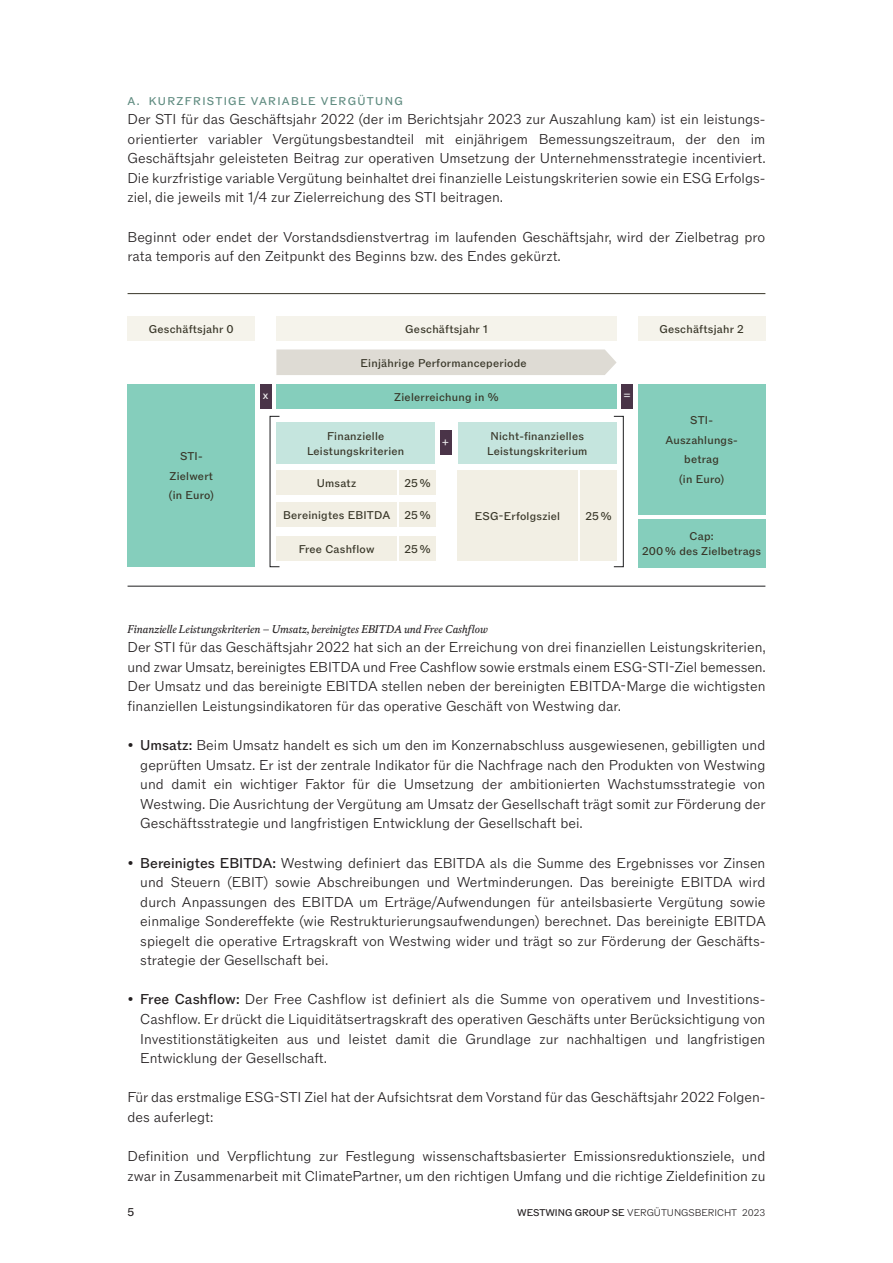
<style>
.page{position:relative;width:893px;height:1263px;background:#fff}
.page>*{position:absolute;margin:0;border:0;box-sizing:border-box;transform-origin:0 0}
.t1{font:300 14.25px/19.5px "Westwing ROMV2";color:#231f20;text-align:justify}
.t2{font:11.25px/19.5px "Westwing ROMV2";letter-spacing:.02em;color:#383628;text-align:center}
.t3{font:italic 11.25px "Westwing Gaisyr";color:#231f20}
.t4{font:11.25px "Westwing ROMV2";letter-spacing:.12em;color:#5f8b80}
.t5{font:11.25px "Westwing ROMV2";color:#eeeeef}
.t6{font:11.25px "Westwing ROMV2";color:#231f20}
.t7{font:300 9.75px "Westwing ROMV2";color:#231f20}
.s1{font-weight:400}
</style>
<div class="page">
<div style="left:276px;top:349px;width:341px;height:26px;background:#dedbd4"></div>
<div style="left:276px;top:384px;width:341px;height:25px;background:#85cebc"></div>
<div style="left:276px;top:316px;width:341px;height:25px;background:#f5f3eb"></div>
<div style="left:638px;top:316px;width:127px;height:25px;background:#f5f3eb"></div>
<div style="left:128px;top:316px;width:127px;height:25px;background:#f5f3eb"></div>
<div style="left:276px;top:422px;width:159px;height:41px;background:#c5e5de"></div>
<div style="left:458px;top:422px;width:159px;height:41px;background:#c5e5de"></div>
<div style="left:276px;top:536px;width:121px;height:25px;background:#f2efe4"></div>
<div style="left:399px;top:536px;width:37px;height:25px;background:#f2efe4"></div>
<div style="left:399px;top:502px;width:37px;height:25px;background:#f2efe4"></div>
<div style="left:399px;top:470px;width:37px;height:25px;background:#f2efe4"></div>
<div style="left:580px;top:470px;width:37px;height:91px;background:#f2efe4"></div>
<div style="left:276px;top:502px;width:121px;height:25px;background:#f2efe4"></div>
<div style="left:276px;top:470px;width:121px;height:25px;background:#f2efe4"></div>
<div style="left:457px;top:470px;width:121px;height:91px;background:#f2efe4"></div>
<hr style="left:128px;top:293px;width:637px;height:1px;background:#383628">
<hr style="left:128px;top:586px;width:637px;height:1px;background:#1d1d1f">
<div style="left:128px;top:384px;width:127px;height:183px;background:#85cebc"></div>
<div style="left:638px;top:384px;width:127px;height:130px;background:#85cebc"></div>
<div style="left:638px;top:519px;width:127px;height:48px;background:#85cebc"></div>
<div style="left:613px;top:416px;width:11px;height:151px;border:1px solid #1d1d1f"></div>
<div style="left:260px;top:384px;width:12px;height:25px;background:#4a3448"></div>
<div style="left:621px;top:384px;width:12px;height:25px;background:#4a3448"></div>
<div style="left:440px;top:430px;width:11px;height:25px;background:#4a3448"></div>
<p class="t4" style="left:128px;top:94px;width:277px">A. KURZFRISTIGE VARIABLE VERGÜTUNG</p>
<p class="t1" style="left:128px;top:110px;width:640px">Der STI für das Geschäftsjahr 2022 (der im Berichtsjahr 2023 zur Auszahlung kam) ist ein leistungs&shy;orientierter variabler Vergütungsbestandteil mit einjährigem Bemessungszeitraum, der den im Geschäftsjahr geleisteten Beitrag zur operativen Umsetzung der Unternehmensstrategie incentiviert.<br>Die kurzfristige variable Vergütung beinhaltet drei finanzielle Leistungskriterien sowie ein ESG Erfolgs&shy;ziel, die jeweils mit 1/4 zur Zielerreichung des STI beitragen.</p>
<p class="t1" style="left:128px;top:227px;width:639px">Beginnt oder endet der Vorstandsdienstvertrag im laufenden Geschäftsjahr, wird der Zielbetrag pro rata temporis auf den Zeitpunkt des Beginns bzw. des Endes gekürzt.</p>
<p class="t2" style="left:149px;top:319px;width:87px">Geschäftsjahr 0</p>
<p class="t2" style="left:405px;top:319px;width:84px">Geschäftsjahr 1</p>
<p class="t2" style="left:659px;top:319px;width:86px">Geschäftsjahr 2</p>
<p class="t2" style="left:169px;top:447px;width:47px">STI-<br>Zielwert (in Euro)</p>
<p class="t2" style="left:361px;top:353px;width:168px">Einjährige Performanceperiode</p>
<p class="t2" style="left:394px;top:387px;width:106px">Zielerreichung in %</p>
<p class="t5" style="left:263px;top:388px;width:7px">x</p>
<p class="t5" style="left:624px;top:388px;width:9px">=</p>
<p class="t5" style="left:442px;top:435px;width:9px">+</p>
<p class="t2" style="left:307px;top:428px;width:99px;line-height:15px">Finanzielle<br>Leistungskriterien</p>
<p class="t2" style="left:487px;top:428px;width:102px;line-height:15px">Nicht-finanzielles<br>Leistungskriterium</p>
<p class="t2" style="left:317px;top:474px;width:41px">Umsatz</p>
<p class="t2" style="left:404px;top:474px;width:28px">25 %</p>
<p class="t2" style="left:404px;top:506px;width:28px">25 %</p>
<p class="t2" style="left:283px;top:506px;width:109px">Bereinigtes EBITDA</p>
<p class="t2" style="left:585px;top:507px;width:28px">25 %</p>
<p class="t2" style="left:475px;top:507px;width:87px">ESG-Erfolgsziel</p>
<p class="t2" style="left:299px;top:539px;width:77px">Free Cashflow</p>
<p class="t2" style="left:404px;top:539px;width:28px">25 %</p>
<p class="t2" style="left:665px;top:411px;width:74px">STI-<br>Auszahlungs&shy;betrag<br>(in Euro)</p>
<p class="t2" style="left:642px;top:529px;width:121px;line-height:15px">Cap:<br>200 % des Zielbetrags</p>
<p class="t3" style="left:128px;top:622px;width:362px">Finanzielle Leistungskriterien – Umsatz, bereinigtes EBITDA und Free Cashflow</p>
<p class="t1" style="left:128px;top:638px;width:640px">Der STI für das Geschäftsjahr 2022 hat sich an der Erreichung von drei finanziellen Leistungskriterien, und zwar Umsatz, bereinigtes EBITDA und Free Cashflow sowie erstmals einem ESG-STI-Ziel bemessen.<br>Der Umsatz und das bereinigte EBITDA stellen neben der bereinigten EBITDA-Marge die wichtigsten finanziellen Leistungsindikatoren für das operative Geschäft von Westwing dar.</p>
<p class="t1" style="left:140px;top:736px;width:627px;text-indent:-13px">• <span class="s1">Umsatz:</span> Beim Umsatz handelt es sich um den im Konzernabschluss ausgewiesenen, gebilligten und geprüften Umsatz. Er ist der zentrale Indikator für die Nachfrage nach den Produkten von Westwing und damit ein wichtiger Faktor für die Umsetzung der ambitionierten Wachstumsstrategie von Westwing. Die Ausrichtung der Vergütung am Umsatz der Gesellschaft trägt somit zur Förderung der Geschäftsstrategie und langfristigen Entwicklung der Gesellschaft bei.</p>
<p class="t1" style="left:140px;top:853px;width:627px;text-indent:-13px">• <span class="s1">Bereinigtes EBITDA:</span> Westwing definiert das EBITDA als die Summe des Ergebnisses vor Zinsen und Steuern (EBIT) sowie Abschreibungen und Wertminderungen. Das bereinigte EBITDA wird durch Anpassungen des EBITDA um Erträge/Aufwendungen für anteilsbasierte Vergütung sowie einmalige Sondereffekte (wie Restrukturierungsaufwendungen) berechnet. Das bereinigte EBITDA spiegelt die operative Ertragskraft von Westwing wider und trägt so zur Förderung der Geschäfts&shy;strategie der Gesellschaft bei.</p>
<p class="t1" style="left:140px;top:990px;width:627px;text-indent:-13px">• <span class="s1">Free Cashflow:</span> Der Free Cashflow ist definiert als die Summe von operativem und Investitions-Cashflow. Er drückt die Liquiditätsertragskraft des operativen Geschäfts unter Berücksichtigung von Investitionstätigkeiten aus und leistet damit die Grundlage zur nachhaltigen und langfristigen Entwicklung der Gesellschaft.</p>
<p class="t1" style="left:128px;top:1088px;width:639px">Für das erstmalige ESG-STI Ziel hat der Aufsichtsrat dem Vorstand für das Geschäftsjahr 2022 Folgen&shy;des auferlegt:</p>
<p class="t1" style="left:128px;top:1146px;width:639px">Definition und Verpflichtung zur Festlegung wissenschaftsbasierter Emissionsreduktionsziele, und zwar in Zusammenarbeit mit ClimatePartner, um den richtigen Umfang und die richtige Zieldefinition zu</p>
<p class="t6" style="left:128px;top:1206px;width:8px">5</p>
<p class="t7" style="left:517px;top:1207px;width:250px"><span class="s1">WESTWING GROUP SE</span> VERGÜTUNGSBERICHT 2023</p>
</div>
